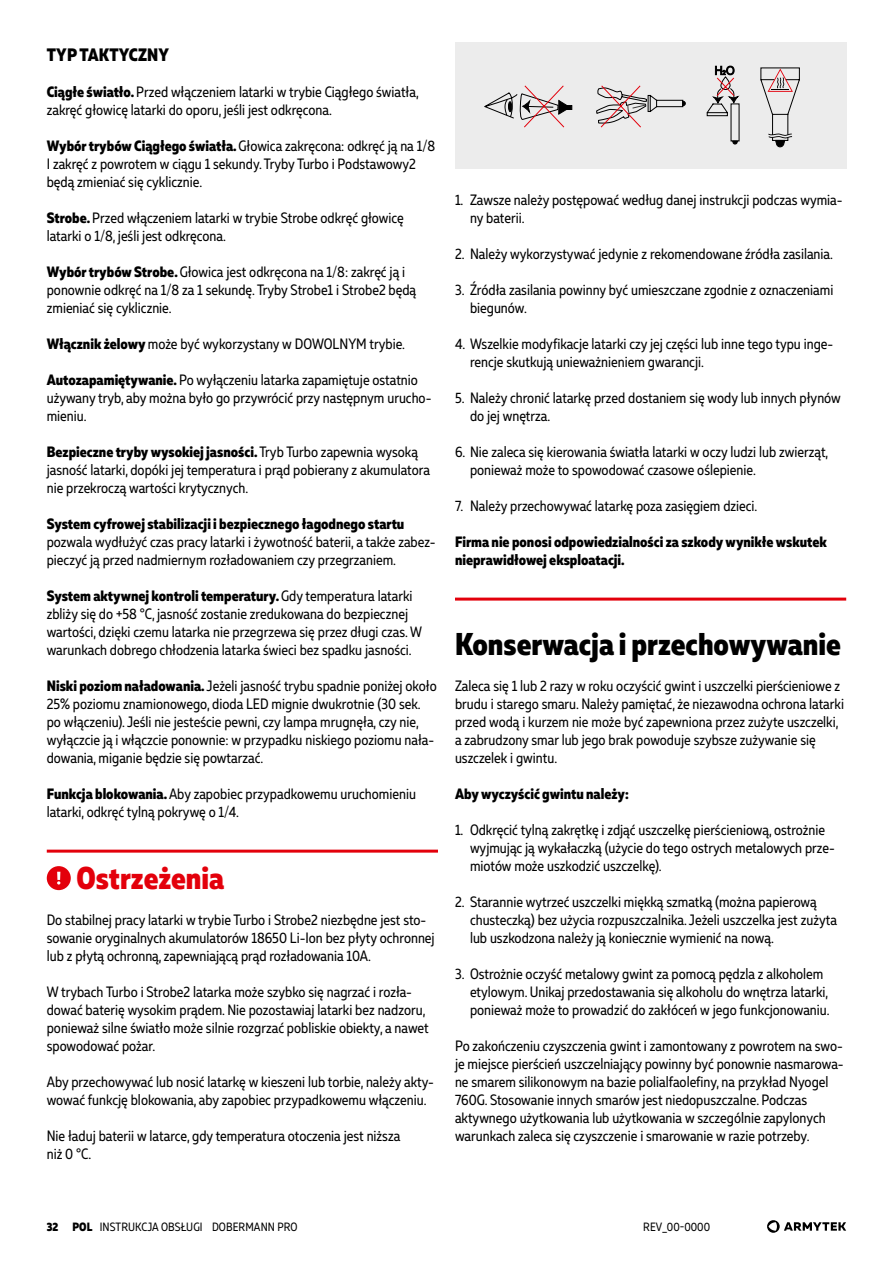
<style>
.page{position:relative;width:893px;height:1263px;background:#fff}
.page>*{position:absolute;margin:0;border:0;box-sizing:border-box;transform-origin:0 0}
.t1{font:800 31.5px "Muller Narrow";color:#000}
.t2{font:800 31.5px "Muller Narrow";color:#e3000b}
.t3{font:800 18px "Muller Narrow";letter-spacing:.01em;color:#000}
.t4{font:15px/18px "Muller Narrow";color:#000}
.t5{font:800 15px/18px "Muller Narrow";color:#000}
.t6{font:12px "Muller Narrow";letter-spacing:.01em;color:#000}
.s1{font-weight:800}
</style>
<div class="page">
<svg style="left:767px;top:1220px;width:13px;height:13px"></svg>
<svg style="left:769px;top:1222px;width:8px;height:9px"></svg>
<svg style="left:784px;top:1222px;width:62px;height:9px"></svg>
<hr style="left:47px;top:850px;width:391px;height:3px;background:#e3000b">
<div style="left:47px;top:866px;width:24px;height:24px;background:#e3000b;border-radius:50%"></div>
<svg style="left:57px;top:872px;width:3px;height:12px"></svg>
<hr style="left:455px;top:598px;width:391px;height:3px;background:#e3000b">
<div style="left:455px;top:43px;width:391px;height:126px;background:#ececec"></div>
<svg style="left:484px;top:85px;width:88px;height:43px"></svg>
<svg style="left:596px;top:85px;width:90px;height:43px"></svg>
<svg style="left:706px;top:66px;width:34px;height:78px"></svg>
<svg style="left:760px;top:67px;width:40px;height:80px"></svg>
<p class="t3" style="left:47px;top:43px;width:124px">TYP TAKTYCZNY</p>
<p class="t4" style="left:47px;top:82px;width:374px"><span class="s1">Ciągłe światło.</span> Przed włączeniem latarki w trybie Ciągłego światła, zakręć głowicę latarki do oporu, jeśli jest odkręcona.</p>
<p class="t4" style="left:47px;top:136px;width:390px"><span class="s1">Wybór trybów Ciągłego światła.</span> Głowica zakręcona: odkręć ją na 1/8<br>I zakręć z powrotem w ciągu 1 sekundy. Tryby Turbo i Podstawowy2 będą zmieniać się cyklicznie.</p>
<p class="t4" style="left:47px;top:208px;width:359px"><span class="s1">Strobe.</span> Przed włączeniem latarki w trybie Strobe odkręć głowicę latarki o 1/8, jeśli jest odkręcona.</p>
<p class="t4" style="left:47px;top:262px;width:371px"><span class="s1">Wybór trybów Strobe.</span> Głowica jest odkręcona na 1/8: zakręć ją i ponownie odkręć na 1/8 zа 1 sekundę. Tryby Strobe1 i Strobe2 będą zmieniać się cyklicznie.</p>
<p class="t4" style="left:47px;top:334px;width:360px"><span class="s1">Włącznik żelowy</span> może być wykorzystany w DOWOLNYM trybie.</p>
<p class="t4" style="left:47px;top:370px;width:386px"><span class="s1">Autozapamiętywanie.</span> Po wyłączeniu latarka zapamiętuje ostatnio używany tryb, aby można było go przywrócić przy następnym urucho&shy;mieniu.</p>
<p class="t4" style="left:47px;top:442px;width:385px"><span class="s1">Bezpieczne tryby wysokiej jasności.</span> Tryb Turbo zapewnia wysoką jasność latarki, dopóki jej temperatura i prąd pobierany z akumulatora nie przekroczą wartości krytycznych.</p>
<p class="t5" style="left:47px;top:514px;width:359px">System cyfrowej stabilizacji i bezpiecznego łagodnego startu</p>
<p class="t4" style="left:47px;top:532px;width:390px">pozwala wydłużyć czas pracy latarki i żywotność baterii, a także zabez&shy;pieczyć ją przed nadmiernym rozładowaniem czy przegrzaniem.</p>
<p class="t4" style="left:47px;top:586px;width:377px"><span class="s1">System aktywnej kontroli temperatury.</span> Gdy temperatura latarki zbliży się do +58 °C, jasność zostanie zredukowana do bezpiecznej wartości, dzięki czemu latarka nie przegrzewa się przez długi czas. W warunkach dobrego chłodzenia latarka świeci bez spadku jasności.</p>
<p class="t4" style="left:47px;top:676px;width:391px"><span class="s1">Niski poziom naładowania.</span> Jeżeli jasność trybu spadnie poniżej około 25% poziomu znamionowego, dioda LED mignie dwukrotnie (30 sek. po włączeniu). Jeśli nie jesteście pewni, czy lampa mrugnęła, czy nie, wyłączcie ją i włączcie ponownie: w przypadku niskiego poziomu nała&shy;dowania, miganie będzie się powtarzać.</p>
<p class="t4" style="left:47px;top:784px;width:371px"><span class="s1">Funkcja blokowania.</span> Aby zapobiec przypadkowemu uruchomieniu latarki, odkręć tylną pokrywę o 1/4.</p>
<h1 class="t2" style="left:77px;top:857px;width:149px">Ostrzeżenia</h1>
<p class="t4" style="left:47px;top:910px;width:389px">Do stabilnej pracy latarki w trybie Turbo i Strobe2 niezbędne jest sto&shy;sowanie oryginalnych akumulatorów 18650 Li-Ion bez płyty ochronnej lub z płytą ochronną, zapewniającą prąd rozładowania 10A.</p>
<p class="t4" style="left:47px;top:982px;width:383px">W trybach Turbo i Strobe2 latarka może szybko się nagrzać i rozła&shy;dować baterię wysokim prądem. Nie pozostawiaj latarki bez nadzoru, ponieważ silne światło może silnie rozgrzać pobliskie obiekty, a nawet spowodować pożar.</p>
<p class="t4" style="left:47px;top:1072px;width:389px">Aby przechowywać lub nosić latarkę w kieszeni lub torbie, należy akty&shy;wować funkcję blokowania, aby zapobiec przypadkowemu włączeniu.</p>
<p class="t4" style="left:47px;top:1126px;width:355px">Nie ładuj baterii w latarce, gdy temperatura otoczenia jest niższa niż 0 °C.</p>
<p class="t4" style="left:470px;top:190px;width:374px;text-indent:-15px">1. Zawsze należy postępować według danej instrukcji podczas wymia&shy;ny baterii.</p>
<p class="t4" style="left:455px;top:244px;width:379px">2. Należy wykorzystywać jedynie z rekomendowane źródła zasilania.</p>
<p class="t4" style="left:470px;top:280px;width:365px;text-indent:-15px">3. Źródła zasilania powinny być umieszczane zgodnie z oznaczeniami biegunów.</p>
<p class="t4" style="left:470px;top:334px;width:365px;text-indent:-15px">4. Wszelkie modyfikacje latarki czy jej części lub inne tego typu inge&shy;rencje skutkują unieważnieniem gwarancji.</p>
<p class="t4" style="left:470px;top:388px;width:372px;text-indent:-15px">5. Należy chronić latarkę przed dostaniem się wody lub innych płynów do jej wnętrza.</p>
<p class="t4" style="left:470px;top:442px;width:360px;text-indent:-15px">6. Nie zaleca się kierowania światła latarki w oczy ludzi lub zwierząt, ponieważ może to spowodować czasowe oślepienie.</p>
<p class="t4" style="left:455px;top:496px;width:304px">7. Należy przechowywać latarkę poza zasięgiem dzieci.</p>
<p class="t5" style="left:455px;top:532px;width:373px">Firma nie ponosi odpowiedzialności za szkody wynikłe wskutek nieprawidłowej eksploatacji.</p>
<h1 class="t1" style="left:455px;top:623px;width:387px">Konserwacja i przechowywanie</h1>
<p class="t4" style="left:455px;top:676px;width:391px">Zaleca się 1 lub 2 razy w roku oczyścić gwint i uszczelki pierścieniowe z brudu i starego smaru. Należy pamiętać, że niezawodna ochrona latarki przed wodą i kurzem nie może być zapewniona przez zużyte uszczelki, a zabrudzony smar lub jego brak powoduje szybsze zużywanie się uszczelek i gwintu.</p>
<p class="t5" style="left:455px;top:784px;width:175px">Aby wyczyścić gwintu należy:</p>
<p class="t4" style="left:470px;top:820px;width:366px;text-indent:-15px">1. Odkręcić tylną zakrętkę i zdjąć uszczelkę pierścieniową, ostrożnie wyjmując ją wykałaczką (użycie do tego ostrych metalowych prze&shy;miotów może uszkodzić uszczelkę).</p>
<p class="t4" style="left:470px;top:892px;width:368px;text-indent:-15px">2. Starannie wytrzeć uszczelki miękką szmatką (można papierową chusteczką) bez użycia rozpuszczalnika. Jeżeli uszczelka jest zużyta lub uszkodzona należy ją koniecznie wymienić na nową.</p>
<p class="t4" style="left:470px;top:964px;width:361px;text-indent:-15px">3. Ostrożnie oczyść metalowy gwint za pomocą pędzla z alkoholem etylowym. Unikaj przedostawania się alkoholu do wnętrza latarki, ponieważ może to prowadzić do zakłóceń w jego funkcjonowaniu.</p>
<p class="t4" style="left:455px;top:1036px;width:390px">Po zakończeniu czyszczenia gwint i zamontowany z powrotem na swo&shy;je miejsce pierścień uszczelniający powinny być ponownie nasmarowa&shy;ne smarem silikonowym na bazie polialfaolefiny, na przykład Nyogel 760G. Stosowanie innych smarów jest niedopuszczalne. Podczas aktywnego użytkowania lub użytkowania w szczególnie zapylonych warunkach zaleca się czyszczenie i smarowanie w razie potrzeby.</p>
<p class="t6" style="left:47px;top:1219px;width:252px"><span class="s1">32 POL</span> INSTRUKCJA OBSŁUGI DOBERMANN PRO</p>
<p class="t6" style="left:643px;top:1219px;width:68px">REV_00-0000</p>
</div>
